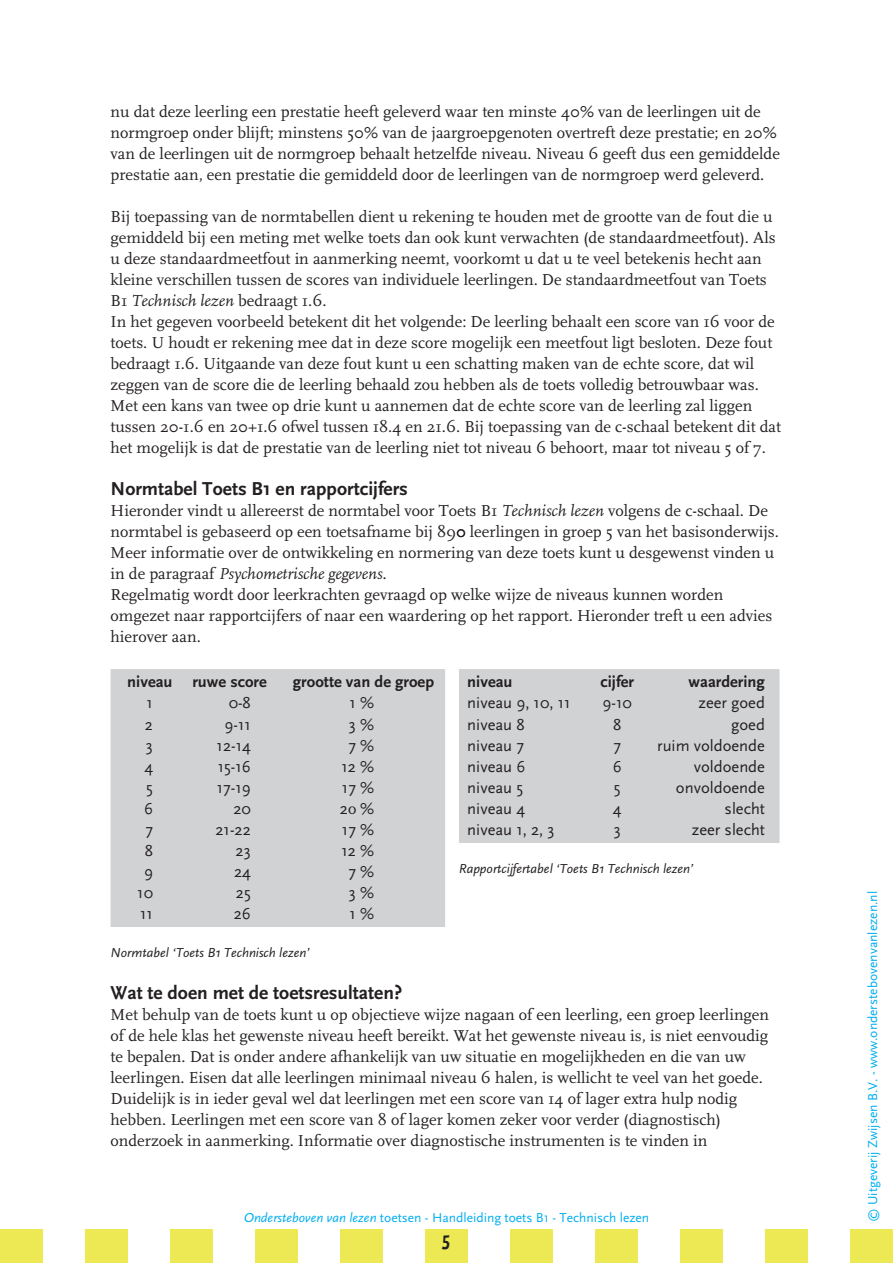
<style>
.page{position:relative;width:893px;height:1263px;background:#fff}
.page>*{position:absolute;margin:0;border:0;box-sizing:border-box;transform-origin:0 0}
._03_Andere_pagina_s{font:700 19.5px "Scala Sans";color:#231f20}
._03_Andere_pagina_s-2{font:16.5px/21px "Scala";color:#231f20}
.t1{font:16.5px "Scala Sans";color:#231f20}
.t2{font:700 16.5px "Scala Sans";color:#231f20}
.t3{font:13.5px "Scala Sans";color:#00aeef}
._03_Andere_pagina_s-3{font:italic 13.5px "Scala Sans";color:#231f20}
.s1{font-style:italic}
.s2{font-family:"Scala"}
</style>
<div class="page">
<div style="left:0;top:1229px;width:43px;height:34px;background:#ece955"></div>
<div style="left:85px;top:1229px;width:43px;height:34px;background:#ece955"></div>
<div style="left:170px;top:1229px;width:43px;height:34px;background:#ece955"></div>
<div style="left:255px;top:1229px;width:43px;height:34px;background:#ece955"></div>
<div style="left:340px;top:1229px;width:43px;height:34px;background:#ece955"></div>
<div style="left:425px;top:1229px;width:43px;height:34px;background:#ece955"></div>
<div style="left:510px;top:1229px;width:43px;height:34px;background:#ece955"></div>
<div style="left:595px;top:1229px;width:43px;height:34px;background:#ece955"></div>
<div style="left:680px;top:1229px;width:43px;height:34px;background:#ece955"></div>
<div style="left:765px;top:1229px;width:43px;height:34px;background:#ece955"></div>
<div style="left:850px;top:1229px;width:43px;height:34px;background:#ece955"></div>
<svg style="left:111px;top:669px;width:668px;height:258px;fill:#d1d2d4"></svg>
<p class="_03_Andere_pagina_s-2" style="left:111px;top:101px;width:671px">nu dat deze leerling een prestatie heeft geleverd waar ten minste 40% van de leerlingen uit de normgroep onder blijft; minstens 50% van de jaargroepgenoten overtreft deze prestatie; en 20% van de leerlingen uit de normgroep behaalt hetzelfde niveau. Niveau 6 geeft dus een gemiddelde prestatie aan, een prestatie die gemiddeld door de leerlingen van de normgroep werd geleverd.</p>
<p class="_03_Andere_pagina_s-2" style="left:111px;top:206px;width:667px">Bij toepassing van de normtabellen dient u rekening te houden met de grootte van de fout die u gemiddeld bij een meting met welke toets dan ook kunt verwachten (de standaardmeetfout). Als u deze standaardmeetfout in aanmerking neemt, voorkomt u dat u te veel betekenis hecht aan kleine verschillen tussen de scores van individuele leerlingen. De standaardmeetfout van Toets B1 <span class="s1">Technisch lezen</span> bedraagt 1.6.</p>
<p class="_03_Andere_pagina_s-2" style="left:111px;top:311px;width:672px">In het gegeven voorbeeld betekent dit het volgende: De leerling behaalt een score van 16 voor de toets. U houdt er rekening mee dat in deze score mogelijk een meetfout ligt besloten. Deze fout bedraagt 1.6. Uitgaande van deze fout kunt u een schatting maken van de echte score, dat wil zeggen van de score die de leerling behaald zou hebben als de toets volledig betrouwbaar was.<br>Met een kans van twee op drie kunt u aannemen dat de echte score van de leerling zal liggen tussen 20-1.6 en 20+1.6 ofwel tussen 18.4 en 21.6. Bij toepassing van de c-schaal betekent dit dat het mogelijk is dat de prestatie van de leerling niet tot niveau 6 behoort, maar tot niveau 5 of 7.</p>
<p class="_03_Andere_pagina_s" style="left:111px;top:478px;width:299px">Normtabel Toets B1 en rapportcijfers</p>
<p class="_03_Andere_pagina_s-2" style="left:111px;top:500px;width:670px">Hieronder vindt u allereerst de normtabel voor Toets B1 <span class="s1">Technisch lezen</span> volgens de c-schaal. De normtabel is gebaseerd op een toetsafname bij 89 leerlingen in groep 5 van het basisonderwijs.<br>Meer informatie over de ontwikkeling en normering van deze toets kunt u desgewenst vinden u in de paragraaf <span class="s1">Psychometrische gegevens.</span></p>
<p class="_03_Andere_pagina_s-2" style="left:111px;top:584px;width:663px">Regelmatig wordt door leerkrachten gevraagd op welke wijze de niveaus kunnen worden omgezet naar rapportcijfers of naar een waardering op het rapport. Hieronder treft u een advies hierover aan.</p>
<p class="t2" style="left:127px;top:673px;width:141px">niveau ruwe score</p>
<p class="t2" style="left:293px;top:673px;width:143px">grootte van de groep</p>
<p class="t1" style="left:147px;top:694px;width:8px">1</p>
<p class="t1" style="left:229px;top:694px;width:24px">0-8</p>
<p class="t1" style="left:350px;top:694px;width:26px">1 %</p>
<p class="t1" style="left:145px;top:715px;width:10px">2</p>
<p class="t1" style="left:224px;top:715px;width:28px">9-11</p>
<p class="t1" style="left:349px;top:715px;width:27px">3 %</p>
<p class="t1" style="left:146px;top:736px;width:9px">3</p>
<p class="t1" style="left:217px;top:736px;width:36px">12-14</p>
<p class="t1" style="left:348px;top:736px;width:27px">7 %</p>
<p class="t1" style="left:144px;top:757px;width:10px">4</p>
<p class="t1" style="left:218px;top:757px;width:35px">15-16</p>
<p class="t1" style="left:341px;top:757px;width:34px">12 %</p>
<p class="t1" style="left:146px;top:778px;width:8px">5</p>
<p class="t1" style="left:217px;top:778px;width:36px">17-19</p>
<p class="t1" style="left:342px;top:778px;width:34px">17 %</p>
<p class="t1" style="left:144px;top:799px;width:10px">6</p>
<p class="t1" style="left:233px;top:799px;width:19px">20</p>
<p class="t1" style="left:340px;top:799px;width:36px">2<span class="s2">o</span> %</p>
<p class="t1" style="left:145px;top:820px;width:9px">7</p>
<p class="t1" style="left:215px;top:820px;width:37px">21-22</p>
<p class="t1" style="left:342px;top:820px;width:34px">17 %</p>
<p class="t1" style="left:145px;top:841px;width:10px">8</p>
<p class="t1" style="left:236px;top:841px;width:17px">23</p>
<p class="t1" style="left:341px;top:841px;width:34px">12 %</p>
<p class="t1" style="left:144px;top:862px;width:10px">9</p>
<p class="t1" style="left:234px;top:862px;width:18px">24</p>
<p class="t1" style="left:348px;top:862px;width:27px">7 %</p>
<p class="t1" style="left:137px;top:883px;width:17px">10</p>
<p class="t1" style="left:236px;top:883px;width:16px">25</p>
<p class="t1" style="left:349px;top:883px;width:27px">3 %</p>
<p class="t1" style="left:140px;top:904px;width:14px">11</p>
<p class="t1" style="left:234px;top:904px;width:19px">26</p>
<p class="t1" style="left:350px;top:904px;width:26px">1 %</p>
<p class="t2" style="left:467px;top:673px;width:47px">niveau</p>
<p class="t2" style="left:601px;top:673px;width:35px">cijfer</p>
<p class="t2" style="left:689px;top:673px;width:78px">waardering</p>
<p class="t1" style="left:467px;top:694px;width:105px">niveau 9, 10, 11</p>
<p class="t1" style="left:603px;top:694px;width:31px">9-10</p>
<p class="t1" style="left:698px;top:694px;width:68px">zeer goed</p>
<p class="t1" style="left:467px;top:715px;width:59px">niveau 8</p>
<p class="t1" style="left:613px;top:715px;width:10px">8</p>
<p class="t1" style="left:731px;top:715px;width:35px">goed</p>
<p class="t1" style="left:467px;top:736px;width:58px">niveau 7</p>
<p class="t1" style="left:613px;top:736px;width:9px">7</p>
<p class="t1" style="left:657px;top:736px;width:109px">ruim voldoende</p>
<p class="t1" style="left:467px;top:757px;width:60px">niveau 6</p>
<p class="t1" style="left:613px;top:757px;width:10px">6</p>
<p class="t1" style="left:694px;top:757px;width:73px">voldoende</p>
<p class="t1" style="left:467px;top:778px;width:57px">niveau 5</p>
<p class="t1" style="left:614px;top:778px;width:8px">5</p>
<p class="t1" style="left:676px;top:778px;width:90px">onvoldoende</p>
<p class="t1" style="left:467px;top:799px;width:59px">niveau 4</p>
<p class="t1" style="left:613px;top:799px;width:10px">4</p>
<p class="t1" style="left:725px;top:799px;width:42px">slecht</p>
<p class="t1" style="left:467px;top:820px;width:89px">niveau 1, 2, 3</p>
<p class="t1" style="left:614px;top:820px;width:9px">3</p>
<p class="t1" style="left:692px;top:820px;width:75px">zeer slecht</p>
<p class="_03_Andere_pagina_s-3" style="left:459px;top:861px;width:236px">Rapportcijfertabel ‘Toets B1 Technisch lezen’</p>
<p class="_03_Andere_pagina_s-3" style="left:111px;top:945px;width:201px">Normtabel ‘Toets B1 Technisch lezen’</p>
<p class="_03_Andere_pagina_s" style="left:111px;top:982px;width:293px">Wat te doen met de toetsresultaten?</p>
<p class="_03_Andere_pagina_s-2" style="left:111px;top:1004px;width:660px">Met behulp van de toets kunt u op objectieve wijze nagaan of een leerling, een groep leerlingen of de hele klas het gewenste niveau heeft bereikt. Wat het gewenste niveau is, is niet eenvoudig te bepalen. Dat is onder andere afhankelijk van uw situatie en mogelijkheden en die van uw leerlingen. Eisen dat alle leerlingen minimaal niveau 6 halen, is wellicht te veel van het goede.<br>Duidelijk is in ieder geval wel dat leerlingen met een score van 14 of lager extra hulp nodig hebben. Leerlingen met een score van 8 of lager komen zeker voor verder (diagnostisch) onderzoek in aanmerking. Informatie over diagnostische instrumenten is te vinden in</p>
<p class="t3" style="left:244px;top:1210px;width:407px"><span class="s1">Ondersteboven van lezen</span> toetsen - Handleiding toets B1 - Technisch lezen</p>
<p class="t3" style="left:866px;top:1222px;width:332px;rotate:-90deg">© Uitgeverij Zwijsen B.V. - www.onderstebovenvanlezen.nl</p>
</div>
